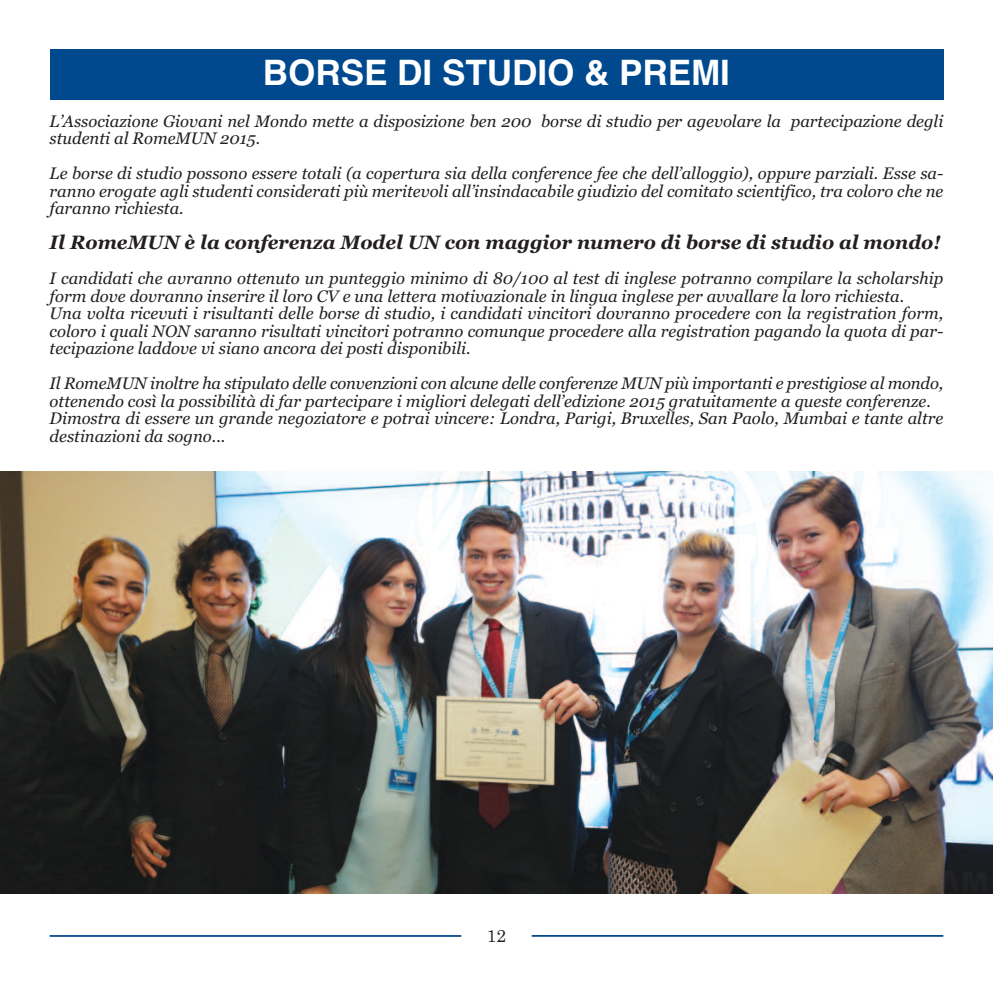
<style>
.page{position:relative;width:993px;height:993px;background:#fff}
.page>*{position:absolute;margin:0;border:0;box-sizing:border-box;transform-origin:0 0}
.t1{font:700 35px "Helvetica";color:#fff}
.t2{font:italic 700 19.25px "Georgia";color:#231f20}
.t3{font:17.5px "Century";color:#231f20}
.t4{font:italic 16.62px/17.5px "Georgia";color:#231f20}
</style>
<div class="page">
<hr style="left:50px;top:934px;width:411px;height:2px;background:#01498e">
<hr style="left:531px;top:934px;width:412px;height:2px;background:#01498e">
<div style="left:50px;top:50px;width:893px;height:50px;background:#01498e"></div>
<img style="left:0;top:471px;width:992px;height:422px">
<h1 class="t1" style="left:263px;top:52px;width:468px">BORSE DI STUDIO &amp; PREMI</h1>
<p class="t4" style="left:50px;top:112px;width:894px">L’Associazione Giovani nel Mondo mette a disposizione ben 200 borse di studio per agevolare la partecipazione degli studenti al RomeMUN 2015.</p>
<p class="t4" style="left:50px;top:165px;width:894px;text-align:justify">Le borse di studio possono essere totali (a copertura sia della conference fee che dell’alloggio), oppure parziali. Esse sa&shy;ranno erogate agli studenti considerati più meritevoli all’insindacabile giudizio del comitato scientifico, tra coloro che ne faranno richiesta.</p>
<p class="t2" style="left:50px;top:231px;width:892px">Il RomeMUN è la conferenza Model UN con maggior numero di borse di studio al mondo!</p>
<p class="t4" style="left:50px;top:270px;width:894px">I candidati che avranno ottenuto un punteggio minimo di 80/100 al test di inglese potranno compilare la scholarship form dove dovranno inserire il loro CV e una lettera motivazionale in lingua inglese per avvallare la loro richiesta.<br>Una volta ricevuti i risultanti delle borse di studio, i candidati vincitori dovranno procedere con la registration form, coloro i quali NON saranno risultati vincitori potranno comunque procedere alla registration pagando la quota di par&shy;tecipazione laddove vi siano ancora dei posti disponibili.</p>
<p class="t4" style="left:50px;top:375px;width:894px">Il RomeMUN inoltre ha stipulato delle convenzioni con alcune delle conferenze MUN più importanti e prestigiose al mondo, ottenendo così la possibilità di far partecipare i migliori delegati dell’edizione 2015 gratuitamente a queste conferenze.<br>Dimostra di essere un grande negoziatore e potrai vincere: Londra, Parigi, Bruxelles, San Paolo, Mumbai e tante altre destinazioni da sogno...</p>
<p class="t3" style="left:486px;top:925px;width:21px">12</p>
</div>
